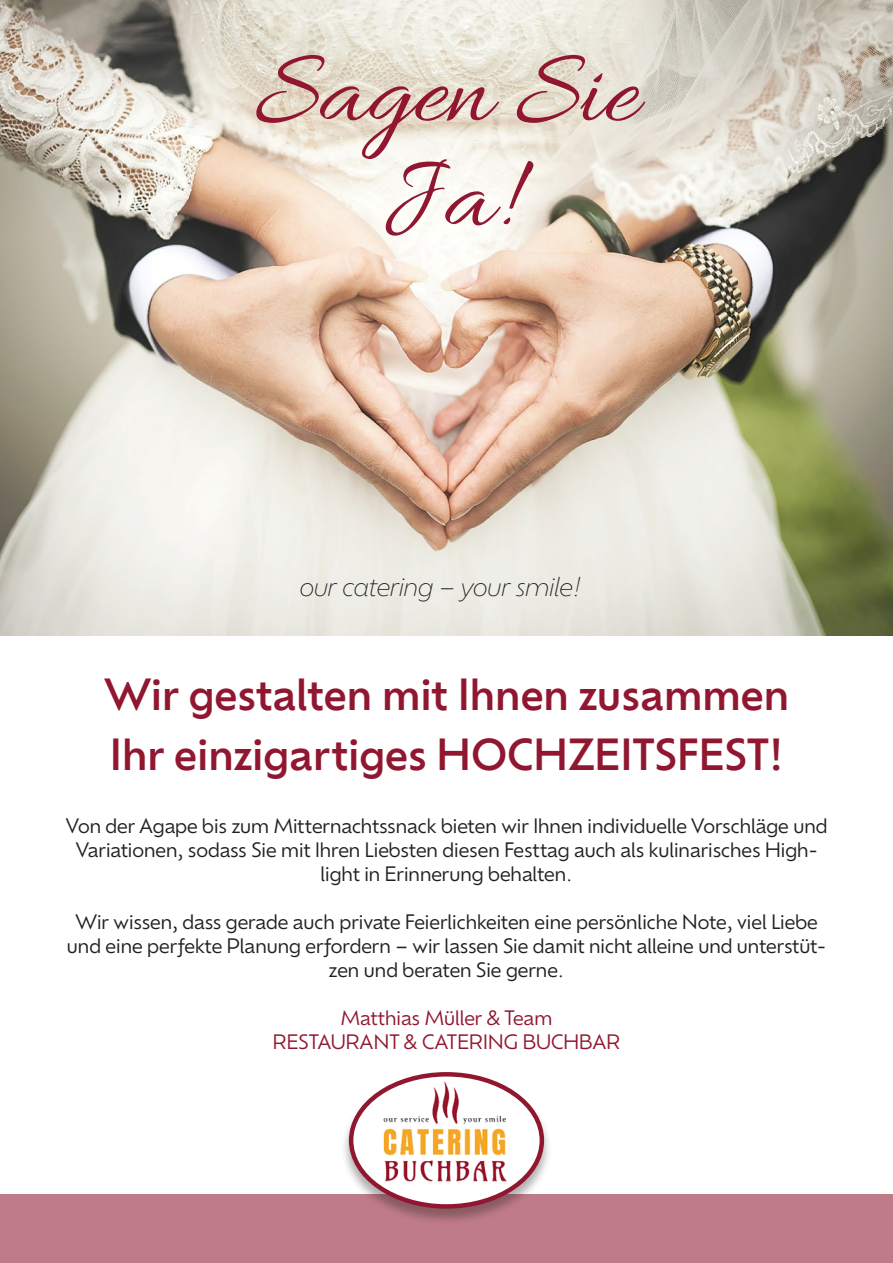
<style>
.page{position:relative;width:893px;height:1263px;background:#fff}
.page>*{position:absolute;margin:0;border:0;box-sizing:border-box;transform-origin:0 0}
.t1{font:108px "Allura";color:#911730}
.t2{font:500 42px "Ofelia Display";color:#911730}
.t3{font:italic 200 25.5px "Ofelia Display";color:#231f20}
.t4{font:19.5px/24px "Ofelia Display";color:#231f20;text-align:center}
.t5{font:19.5px "Ofelia Display";color:#911730}
</style>
<div class="page">
<div style="left:0;top:1195px;width:893px;height:68px;background:#bf7b87"></div>
<img style="left:0;top:0;width:893px;height:635px">
<div style="left:341px;top:1072px;width:211px;height:153px;background:#231f20;opacity:.35"></div>
<img style="left:351px;top:1074px;width:191px;height:132px">
<div style="left:349px;top:1072px;width:195px;height:137px;border:4px solid #911730;border-radius:50%"></div>
<p class="t1" style="left:255px;top:31px;width:385px">Sagen Sie</p>
<p class="t1" style="left:382px;top:136px;width:130px">Ja!</p>
<p class="t3" style="left:299px;top:568px;width:283px">our catering – your smile!</p>
<p class="t2" style="left:104px;top:663px;width:687px">Wir gestalten mit Ihnen zusammen</p>
<p class="t2" style="left:110px;top:723px;width:675px">Ihr einzigartiges HOCHZEITSFEST!</p>
<p class="t4" style="left:66px;top:812px;width:763px">Von der Agape bis zum Mitternachtssnack bieten wir Ihnen individuelle Vorschläge und<br>Variationen, sodass Sie mit Ihren Liebsten diesen Festtag auch als kulinarisches High&shy;light in Erinnerung behalten.</p>
<p class="t4" style="left:67px;top:908px;width:760px">Wir wissen, dass gerade auch private Feierlichkeiten eine persönliche Note, viel Liebe und eine perfekte Planung erfordern – wir lassen Sie damit nicht alleine und unterstüt&shy;zen und beraten Sie gerne.</p>
<p class="t5" style="left:341px;top:1003px;width:213px">Matthias Müller &amp; Team</p>
<p class="t5" style="left:273px;top:1027px;width:349px">RESTAURANT &amp; CATERING BUCHBAR</p>
</div>
